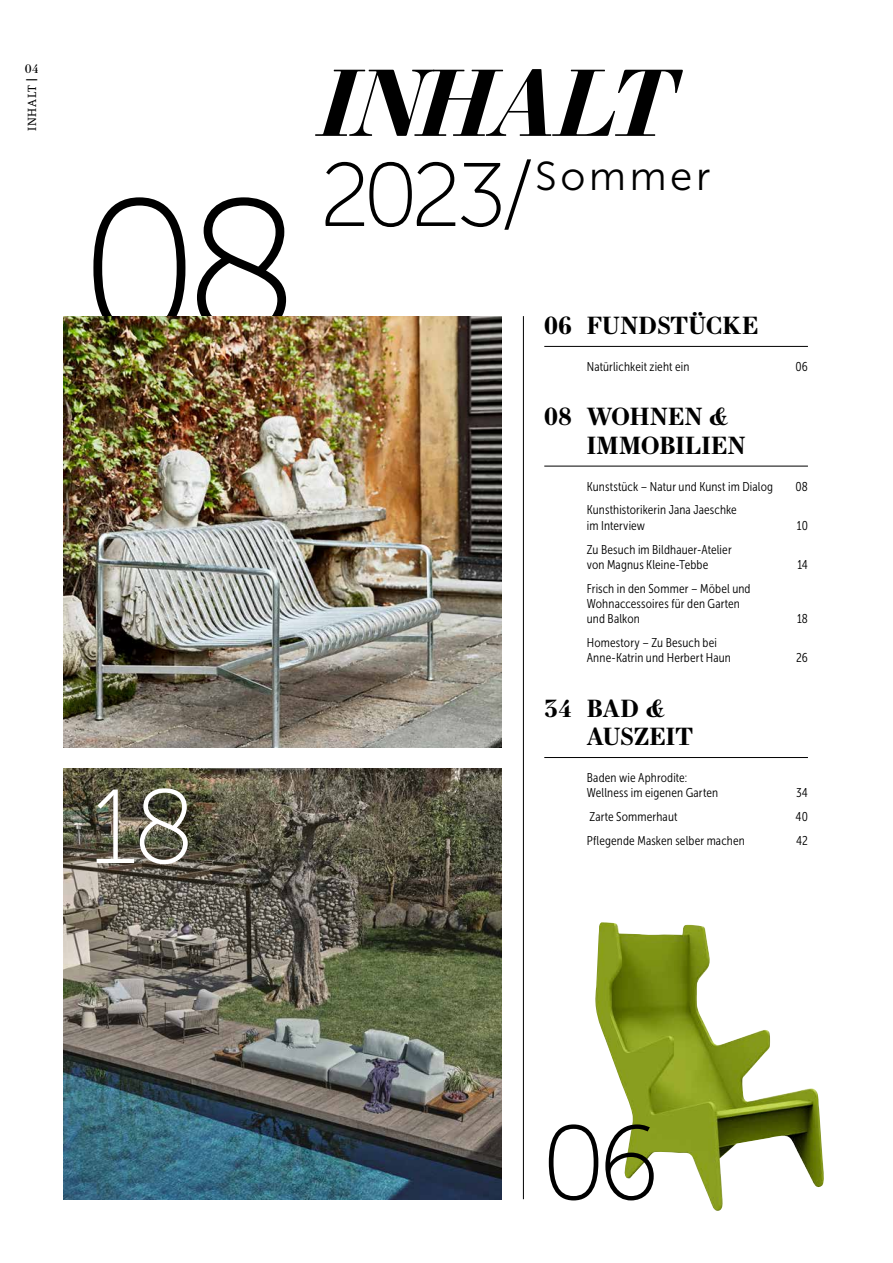
<style>
.page{position:relative;width:893px;height:1263px;background:#fff}
.page>*{position:absolute;margin:0;border:0;box-sizing:border-box;transform-origin:0 0}
.t1{font:195px "Museo Sans 100";color:#000}
.t2{font:105px "Museo Sans 100";color:#fff}
.t3{font:105px "Museo Sans 100";color:#000}
.t4{font:italic 700 90px "Essonnes Display";letter-spacing:-.015em;color:#000}
.t5{font:90px "Museo Sans 100";color:#000}
.t6{font:40.2px "Museo Sans 300";letter-spacing:.09em;color:#000}
.t7{font:700 24px/28.8px "Essonnes Text";letter-spacing:.005em;color:#000}
.t8{font:12.75px/15.3px "Museo Sans Cond 300";letter-spacing:.01em;color:#000}
.t9{font:12px "Expo Serif Pro";letter-spacing:.055em;color:#000}
.t10{font:12px "Essonnes Text";color:#000}
.s1{font-weight:700}
</style>
<div class="page">
<img style="left:64px;top:316px;width:438px;height:431px">
<img style="left:64px;top:768px;width:438px;height:431px">
<hr style="left:544px;top:346px;width:264px;height:1px;background:#000">
<hr style="left:544px;top:466px;width:264px;height:1px;background:#000">
<hr style="left:544px;top:757px;width:264px;height:1px;background:#000">
<hr style="left:523px;top:316px;width:1px;height:883px;background:#000">
<img style="left:595px;top:922px;width:229px;height:289px">
<p class="t10" style="left:25px;top:60px;width:16px">04</p>
<p class="t9" style="left:25px;top:131px;width:55px;rotate:-90deg">INHALT <span class="s1">|</span></p>
<h1 class="t1" style="left:85px;top:166px;width:213px">08</h1>
<h2 class="t2" style="left:85px;top:771px;width:110px">18</h2>
<h3 class="t4" style="left:319px;top:38px;width:355px">INHALT</h3>
<h3 class="t5" style="left:319px;top:147px;width:217px">2023/</h3>
<h3 class="t6" style="left:535px;top:155px;width:177px">Sommer</h3>
<h3 class="t7" style="left:544px;top:311px;width:216px">06 FUNDSTÜCKE</h3>
<p class="t8" style="left:587px;top:359px;width:104px">Natürlichkeit zieht ein</p>
<p class="t8" style="left:795px;top:359px;width:14px">06</p>
<h3 class="t7" style="left:587px;top:402px;width:160px;text-indent:-43px">08 WOHNEN &amp;<br>IMMOBILIEN</h3>
<p class="t8" style="left:587px;top:479px;width:188px">Kunststück – Natur und Kunst im Dialog</p>
<p class="t8" style="left:795px;top:479px;width:14px">08</p>
<p class="t8" style="left:587px;top:502px;width:152px">Kunsthistorikerin Jana Jaeschke im Interview</p>
<p class="t8" style="left:797px;top:518px;width:12px">10</p>
<p class="t8" style="left:587px;top:542px;width:146px">Zu Besuch im Bildhauer-Atelier von Magnus Kleine-Tebbe</p>
<p class="t8" style="left:587px;top:581px;width:165px">Frisch in den Sommer – Möbel und<br>Wohnaccessoires für den Garten und Balkon</p>
<p class="t8" style="left:587px;top:635px;width:146px">Homestory – Zu Besuch bei<br>Anne-Katrin und Herbert Haun</p>
<h3 class="t7" style="left:587px;top:693px;width:108px;text-indent:-43px">34 BAD &amp;<br>AUSZEIT</h3>
<p class="t8" style="left:587px;top:770px;width:133px">Baden wie Aphrodite:<br>Wellness im eigenen Garten</p>
<p class="t8" style="left:797px;top:557px;width:12px">14</p>
<p class="t8" style="left:797px;top:611px;width:12px">18</p>
<p class="t8" style="left:796px;top:650px;width:13px">26</p>
<p class="t8" style="left:796px;top:785px;width:13px">34</p>
<p class="t8" style="left:589px;top:809px;width:90px">Zarte Sommerhaut</p>
<p class="t8" style="left:795px;top:809px;width:14px">40</p>
<p class="t8" style="left:587px;top:833px;width:160px">Pflegende Masken selber machen</p>
<p class="t8" style="left:796px;top:833px;width:13px">42</p>
<h2 class="t3" style="left:544px;top:1107px;width:116px">06</h2>
</div>
